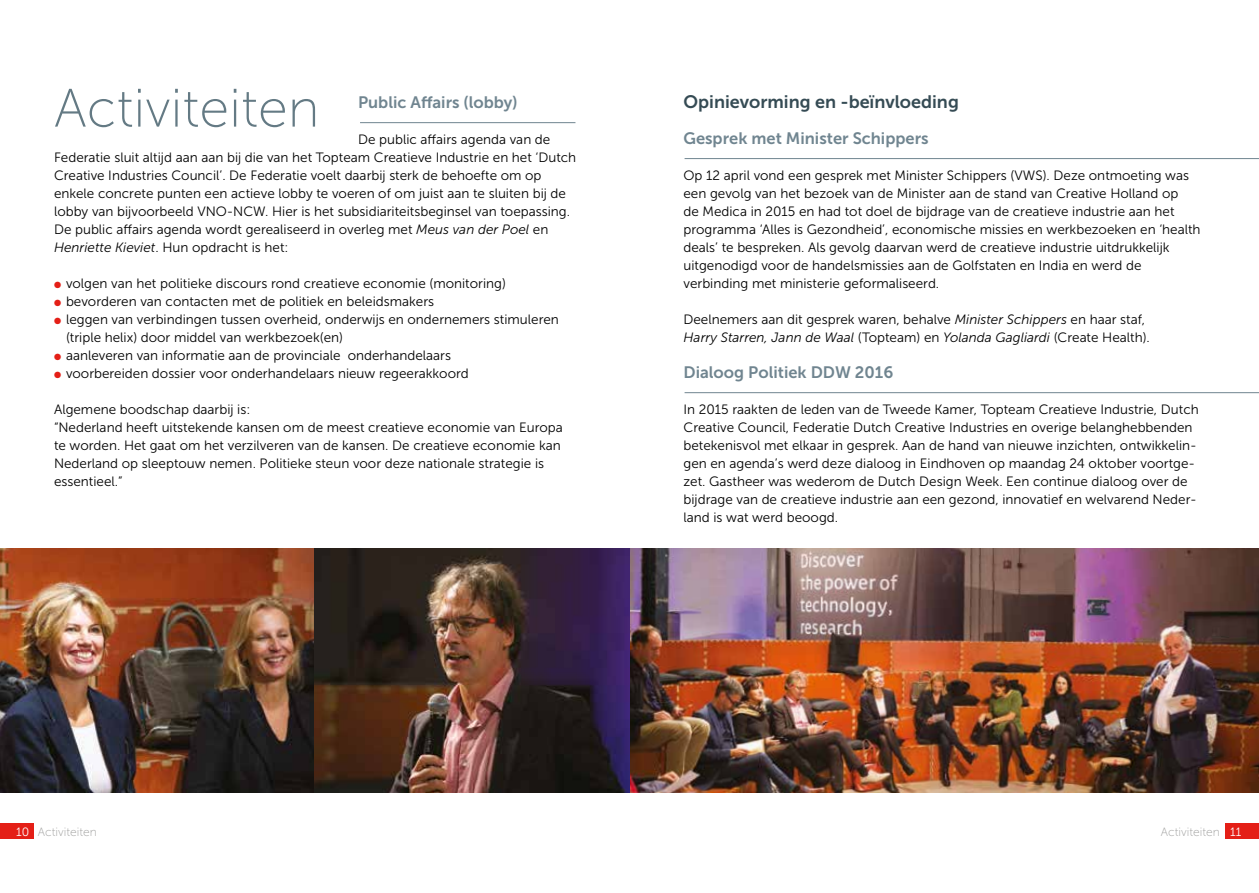
<style>
.page{position:relative;width:1259px;height:893px;background:#fff}
.page>*{position:absolute;margin:0;border:0;box-sizing:border-box;transform-origin:0 0}
.t1{font:54px "Museo Sans 100";color:#647a84}
.t2{font:18px "Museo Sans 700";color:#354b54}
.t3{font:16.5px "Museo Sans 700";color:#708590}
.t4{font:13.5px/18px "Museo Sans 300";color:#000}
.t5{font:12px "Museo Sans 100";color:#9d9d9c}
.s1{font-style:italic}
.s2{color:#e41f17}
.s3{font-family:"Museo Sans 300";color:#fff}
</style>
<div class="page">
<img style="left:0;top:549px;width:1259px;height:243px">
<hr style="left:684px;top:392px;width:575px;height:1px;background:#708590">
<hr style="left:684px;top:158px;width:575px;height:1px;background:#708590">
<hr style="left:360px;top:122px;width:215px;height:1px;background:#708590">
<div style="left:1226px;top:824px;width:33px;height:15px;background:#e41f17"></div>
<div style="left:0;top:824px;width:33px;height:15px;background:#e41f17"></div>
<h1 class="t1" style="left:54px;top:79px;width:267px">Activiteiten</h1>
<p class="t3" style="left:358px;top:93px;width:161px">Public Affairs (lobby)</p>
<h2 class="t2" style="left:683px;top:92px;width:277px">Opinievorming en -beïnvloeding</h2>
<p class="t4" style="left:54px;top:130px;width:524px;text-indent:304px">De public affairs agenda van de Federatie sluit altijd aan aan bij die van het Topteam Creatieve Industrie en het ‘Dutch Creative Industries Council’. De Federatie voelt daarbij sterk de behoefte om op enkele concrete punten een actieve lobby te voeren of om juist aan te sluiten bij de lobby van bijvoorbeeld VNO-NCW. Hier is het subsidiariteitsbeginsel van toepassing.<br>De public affairs agenda wordt gerealiseerd in overleg met <span class="s1">Meus van der Poel</span> en <span class="s1">Henriette Kieviet</span>. Hun opdracht is het:</p>
<p class="t4" style="left:54px;top:274px;width:453px"><span class="s2">●</span> volgen van het politieke discours rond creatieve economie (monitoring)</p>
<p class="t4" style="left:54px;top:292px;width:382px"><span class="s2">●</span> bevorderen van contacten met de politiek en beleidsmakers</p>
<p class="t4" style="left:66px;top:310px;width:494px;text-indent:-12px"><span class="s2">●</span> leggen van verbindingen tussen overheid, onderwijs en ondernemers stimuleren (triple helix) door middel van werkbezoek(en)</p>
<p class="t4" style="left:54px;top:346px;width:398px"><span class="s2">●</span> aanleveren van informatie aan de provinciale onderhandelaars</p>
<p class="t4" style="left:54px;top:364px;width:416px"><span class="s2">●</span> voorbereiden dossier voor onderhandelaars nieuw regeerakkoord</p>
<p class="t4" style="left:54px;top:400px;width:510px">Algemene boodschap daarbij is:<br>“Nederland heeft uitstekende kansen om de meest creatieve economie van Europa te worden. Het gaat om het verzilveren van de kansen. De creatieve economie kan Nederland op sleeptouw nemen. Politieke steun voor deze nationale strategie is essentieel.”</p>
<p class="t3" style="left:683px;top:129px;width:247px">Gesprek met Minister Schippers</p>
<p class="t4" style="left:683px;top:166px;width:518px">Op 12 april vond een gesprek met Minister Schippers (VWS). Deze ontmoeting was een gevolg van het bezoek van de Minister aan de stand van Creative Holland op<br>de Medica in 2015 en had tot doel de bijdrage van de creatieve industrie aan het programma ‘Alles is Gezondheid’, economische missies en werkbezoeken en ‘health deals’ te bespreken. Als gevolg daarvan werd de creatieve industrie uitdrukkelijk uitgenodigd voor de handelsmissies aan de Golfstaten en India en werd de verbinding met ministerie geformaliseerd.</p>
<p class="t4" style="left:683px;top:310px;width:468px">Deelnemers aan dit gesprek waren, behalve <span class="s1">Minister Schippers</span> en haar staf,<br><span class="s1">Harry Starren, Jann de Waal</span> (Topteam) en <span class="s1">Yolanda Gagliardi</span> (Create Health).</p>
<p class="t3" style="left:683px;top:363px;width:211px">Dialoog Politiek DDW 2016</p>
<p class="t4" style="left:683px;top:400px;width:517px">In 2015 raakten de leden van de Tweede Kamer, Topteam Creatieve Industrie, Dutch Creative Council, Federatie Dutch Creative Industries en overige belanghebbenden betekenisvol met elkaar in gesprek. Aan de hand van nieuwe inzichten, ontwikkelin&shy;gen en agenda’s werd deze dialoog in Eindhoven op maandag 24 oktober voortge&shy;zet. Gastheer was wederom de Dutch Design Week. Een continue dialoog over de bijdrage van de creatieve industrie aan een gezond, innovatief en welvarend Neder&shy;land is wat werd beoogd.</p>
<p class="t5" style="left:16px;top:826px;width:82px"><span class="s3">10</span> Activiteiten</p>
<p class="t5" style="left:1160px;top:826px;width:82px">Activiteiten <span class="s3">11</span></p>
</div>
